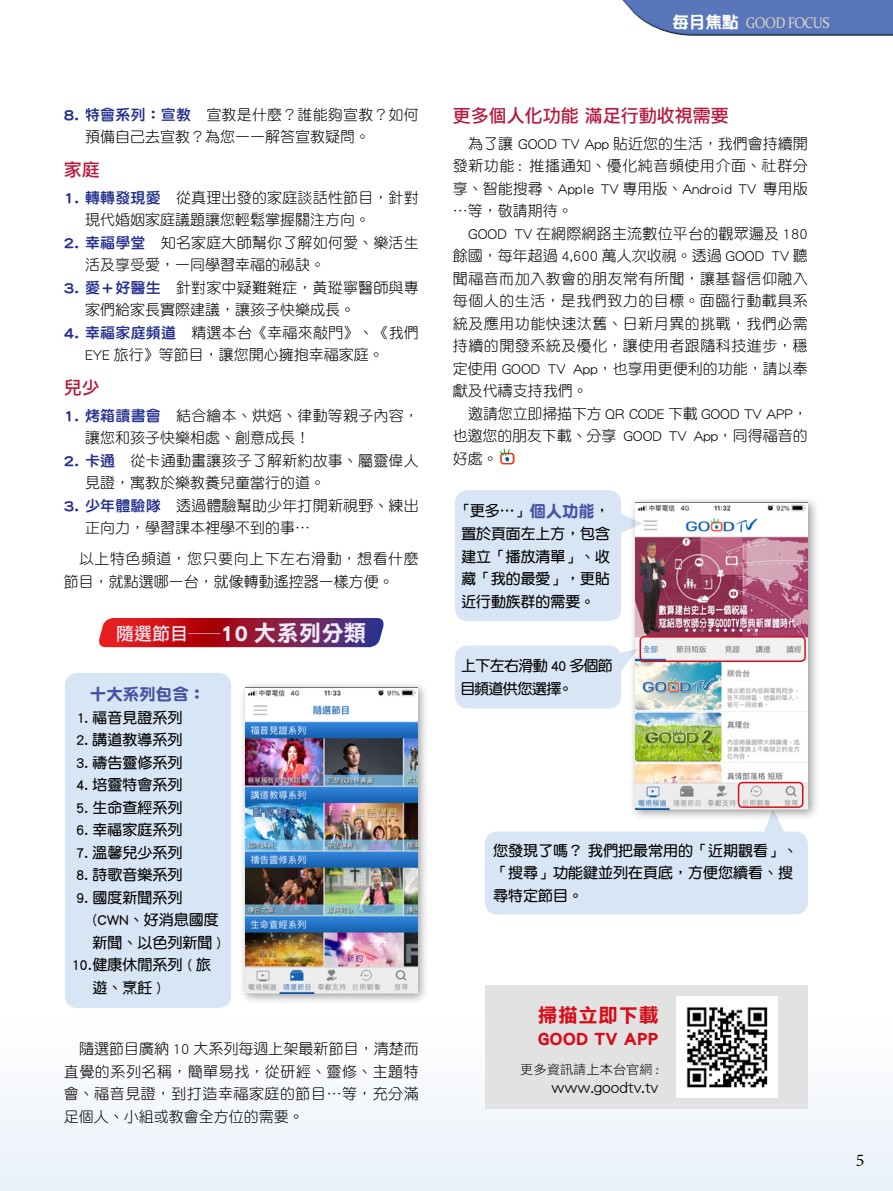
<style>
.page{position:relative;width:893px;height:1191px;background:#fff}
.page>*{position:absolute;margin:0;border:0;box-sizing:border-box;transform-origin:0 0}
.t1{font:22.5px "DF Li Hei Std W7";color:#efeaf4}
.t2{font:19.5px "DF Li Hei Std W7";letter-spacing:.035em;color:#d80c18}
.t3{font:18.45px "DF Li Hei Std W7";color:#d80c18}
.t4{font:18px "DF Li Hei Std W5";color:#b8193e}
.t5{font:18px "Minion Pro";color:#000}
.t6{font:16.8px "DF Li Hei Std W3";color:#000;scale:1.04 1}
.t7{font:16.5px "DF Yuan Std W9";color:#4653a2}
.t8{font:15.3px "Constantia";letter-spacing:-.04em;color:#dbd6c4;scale:.88 1}
.t9{font:15px/22.5px "DF Yuan Std W3";color:#000}
.t10{font:15px/22.6px "DF Yuan Std W7";color:#000;text-align:justify}
.t11{font:15px/22.5px "DF Yuan Std W3";letter-spacing:.035em;color:#000}
.t12{font:15px/22.5px "DF Yuan Std W7";letter-spacing:-.045em;color:#000}
.t13{font:12.75px "DF Li Hei Std W3";color:#000;scale:1.04 1}
.s1{font-family:"DF Yuan Std W8";color:#24318f}
.s2{font-family:"DF Li Hei Std W5";font-size:18px}
.s3{font-size:18px}
.s4{font-family:"DFPOP1 Std W9";font-size:16.5px;color:#fff}
.s5{font-family:"DF Yuan Std W9";font-size:16.5px;color:#4653a2}
</style>
<div class="page">
<div style="left:0;top:1021px;width:893px;height:170px;background:#f2f6fb"></div>
<svg style="left:856px;top:1154px;width:8px;height:13px"></svg>
<div style="left:612px;top:0;width:281px;height:38px;background:#000;opacity:.75"></div>
<svg style="left:99px;top:618px;width:285px;height:29px;background:#9a1f3f"></svg>
<svg style="left:500px;top:448px;width:14px;height:16px"></svg>
<div style="left:486px;top:985px;width:322px;height:124px;background:#e2e2e3"></div>
<img style="left:676px;top:996px;width:101px;height:101px">
<div style="left:239px;top:681px;width:191px;height:324px;background:#000;opacity:.4"></div>
<img style="left:246px;top:687px;width:172px;height:306px">
<div style="left:65px;top:673px;width:166px;height:335px;background:#d8e5f5;border-radius:13px"></div>
<div style="left:629px;top:496px;width:191px;height:325px;background:#000;opacity:.4"></div>
<img style="left:636px;top:503px;width:172px;height:306px">
<svg style="left:621px;top:513px;width:22px;height:20px"></svg>
<div style="left:455px;top:490px;width:166px;height:131px;background:#d8e5f5;border-radius:13px"></div>
<svg style="left:764px;top:808px;width:20px;height:23px"></svg>
<div style="left:485px;top:831px;width:323px;height:83px;background:#d8e5f5;border-radius:13px"></div>
<div style="left:738px;top:782px;width:65px;height:26px;border:2px solid #d80c18;border-radius:4px"></div>
<svg style="left:620px;top:649px;width:18px;height:24px"></svg>
<div style="left:455px;top:645px;width:166px;height:63px;background:#d8e5f5;border-radius:13px"></div>
<div style="left:639px;top:636px;width:167px;height:26px;border:2px solid #d80c18;border-radius:4px"></div>
<p class="t9" style="left:85px;top:103px;width:335px;text-indent:-21px"><span class="s1">8. 特會系列：宣教</span> 宣教是什麼？誰能夠宣教？如何預備自己去宣教？為您一一解答宣教疑問。</p>
<p class="t4" style="left:64px;top:159px;width:37px">家庭</p>
<p class="t9" style="left:85px;top:186px;width:335px;text-indent:-21px"><span class="s1">1. 轉轉發現愛</span> 從真理出發的家庭談話性節目，針對現代婚姻家庭議題讓您輕鬆掌握關注方向。</p>
<p class="t9" style="left:85px;top:231px;width:335px;text-indent:-21px"><span class="s1">2. 幸福學堂</span> 知名家庭大師幫你了解如何愛、樂活生活及享受愛，一同學習幸福的祕訣。</p>
<p class="t9" style="left:85px;top:276px;width:335px;text-indent:-21px"><span class="s1">3. 愛＋好醫生</span> 針對家中疑難雜症，黃瑽寧醫師與專家們給家長實際建議，讓孩子快樂成長。</p>
<p class="t9" style="left:85px;top:321px;width:335px;text-indent:-21px"><span class="s1">4. 幸福家庭頻道</span> 精選本台《幸福來敲門》、《我們<br>EYE 旅行》等節目，讓您開心擁抱幸福家庭。</p>
<p class="t4" style="left:64px;top:377px;width:37px">兒少</p>
<p class="t9" style="left:85px;top:404px;width:335px;text-indent:-21px"><span class="s1">1. 烤箱讀書會</span> 結合繪本、烘焙、律動等親子內容，讓您和孩子快樂相處、創意成長！</p>
<p class="t9" style="left:85px;top:449px;width:335px;text-indent:-21px"><span class="s1">2. 卡通</span> 從卡通動畫讓孩子了解新約故事、屬靈偉人見證，寓教於樂教養兒童當行的道。</p>
<p class="t9" style="left:85px;top:494px;width:335px;text-indent:-21px"><span class="s1">3. 少年體驗隊</span> 透過體驗幫助少年打開新視野、練出正向力，學習課本裡學不到的事…</p>
<p class="t11" style="left:64px;top:547px;width:356px;text-indent:15px">以上特色頻道，您只要向上下左右滑動，想看什麼節目，就點選哪一台，就像轉動遙控器一樣方便。</p>
<h1 class="t1" style="left:116px;top:621px;width:252px"><span class="s2">隨選節目</span><span class="s3">―</span>10 大系列分類</h1>
<p class="t7" style="left:90px;top:685px;width:117px">十大系列包含：</p>
<p class="t10" style="left:76px;top:706px;width:108px">1. 福音見證系列</p>
<p class="t10" style="left:76px;top:728px;width:108px">2. 講道教導系列</p>
<p class="t10" style="left:76px;top:751px;width:108px">3. 禱告靈修系列</p>
<p class="t10" style="left:76px;top:773px;width:108px">4. 培靈特會系列</p>
<p class="t10" style="left:76px;top:796px;width:108px">5. 生命查經系列</p>
<p class="t10" style="left:76px;top:818px;width:108px">6. 幸福家庭系列</p>
<p class="t10" style="left:76px;top:841px;width:108px">7. 溫馨兒少系列</p>
<p class="t10" style="left:76px;top:863px;width:108px">8. 詩歌音樂系列</p>
<p class="t10" style="left:76px;top:886px;width:108px">9. 國度新聞系列</p>
<p class="t10" style="left:92px;top:908px;width:128px">(CWN、好消息國度</p>
<p class="t10" style="left:92px;top:931px;width:130px">新聞、以色列新聞 )</p>
<p class="t10" style="left:71px;top:953px;width:141px">10.健康休閒系列 ( 旅</p>
<p class="t10" style="left:92px;top:976px;width:70px">遊、烹飪 )</p>
<p class="t9" style="left:64px;top:1037px;width:356px;text-align:justify;text-indent:15px">隨選節目廣納 10 大系列每週上架最新節目，清楚而直覺的系列名稱，簡單易找，從研經、靈修、主題特會、福音見證，到打造幸福家庭的節目…等，充分滿足個人、小組或教會全方位的需要。</p>
<p class="t8" style="left:673px;top:12px;width:180px"><span class="s4">每月焦點</span> GOOD FOCUS</p>
<p class="t4" style="left:453px;top:106px;width:277px">更多個人化功能 滿足行動收視需要</p>
<p class="t9" style="left:453px;top:132px;width:357px;text-align:justify;text-indent:15px">為了讓 GOOD TV App 貼近您的生活，我們會持續開發新功能 : 推播通知、優化純音頻使用介面、社群分享、智能搜尋、Apple TV 專用版、Android TV 專用版…等，敬請期待。</p>
<p class="t9" style="left:453px;top:222px;width:357px;text-align:justify;text-indent:15px">GOOD TV 在網際網路主流數位平台的觀眾遍及 180餘國，每年超過 4,600 萬人次收視。透過 GOOD TV 聽聞福音而加入教會的朋友常有所聞，讓基督信仰融入每個人的生活，是我們致力的目標。面臨行動載具系統及應用功能快速汰舊、日新月異的挑戰，我們必需持續的開發系統及優化，讓使用者跟隨科技進步，穩定使用 GOOD TV App，也享用更便利的功能，請以奉獻及代禱支持我們。</p>
<p class="t9" style="left:453px;top:402px;width:357px;text-align:justify;text-indent:15px">邀請您立即掃描下方 QR CODE 下載 GOOD TV APP，也邀您的朋友下載、分享 GOOD TV App，同得福音的好處。</p>
<p class="t10" style="left:457px;top:499px;width:154px">「更多…」<span class="s5">個人功能</span>，置於頁面左上方，包含建立「播放清單」、收藏「我的最愛」，更貼近行動族群的需要。</p>
<p class="t12" style="left:460px;top:654px;width:154px">上下左右滑動 40 多個節目頻道供您選擇。</p>
<p class="t10" style="left:493px;top:839px;width:306px;text-align:left">您發現了嗎？ 我們把最常用的「近期觀看」、「搜尋」功能鍵並列在頁底，方便您續看、搜尋特定節目。</p>
<h2 class="t2" style="left:538px;top:1004px;width:122px">掃描立即下載</h2>
<p class="t3" style="left:538px;top:1028px;width:122px">GOOD TV APP</p>
<p class="t13" style="left:520px;top:1062px;width:134px">更多資訊請上本台官網 :</p>
<p class="t6" style="left:552px;top:1077px;width:104px">www.goodtv.tv</p>
<p class="t5" style="left:856px;top:1148px;width:10px">5</p>
</div>
